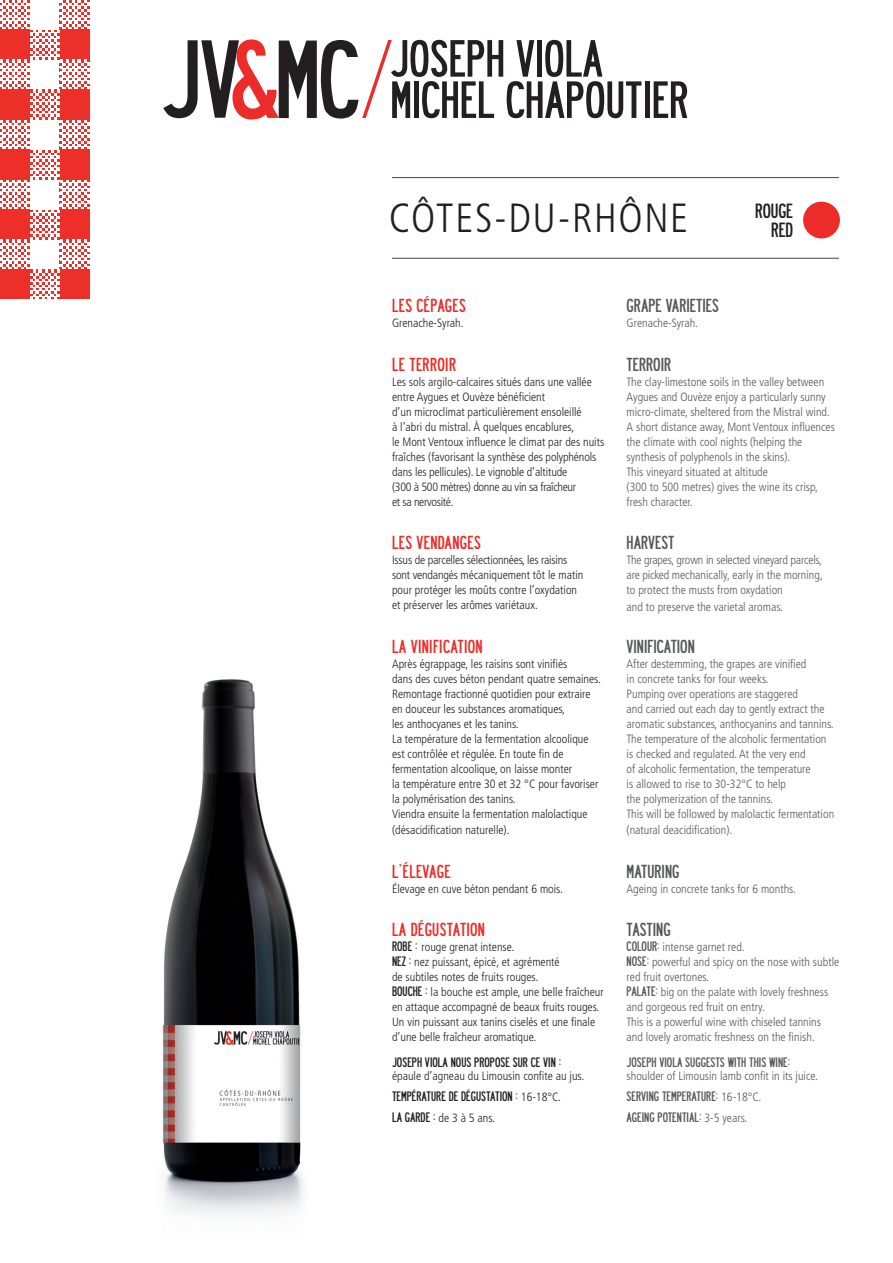
<style>
.page{position:relative;width:893px;height:1263px;background:#fff}
.page>*{position:absolute;margin:0;border:0;box-sizing:border-box;transform-origin:0 0}
.t1{font:300 condensed 40.8px "Frutiger";letter-spacing:.04em;color:#231f20}
.t2{font:18px/19.5px "Roadway";letter-spacing:-.005em;color:#231f20;text-align:right}
.t3{font:16.5px "Roadway";letter-spacing:.02em;color:#ec2c28}
.t4{font:16.5px "Roadway";color:#57585a}
.t5{font:300 condensed 12px/15px "Frutiger";color:#231f20}
.t6{font:300 condensed 12px/15px "Frutiger";color:#57585a}
.t7{font:12px/21px "Roadway";color:#57585a}
.t8{font:12px "Roadway";color:#231f20}
.s1{font-family:"Roadway";font-weight:400;font-stretch:normal}
.s2{font-family:"Frutiger";font-weight:300;font-stretch:condensed}
</style>
<div class="page">
<hr style="left:645px;top:81px;width:4px;height:37px;background:#231f20">
<svg style="left:654px;top:81px;width:33px;height:37px"></svg>
<svg style="left:163px;top:39px;width:478px;height:80px"></svg>
<hr style="left:392px;top:258px;width:447px;height:1px;background:#57585a">
<hr style="left:392px;top:177px;width:447px;height:1px;background:#57585a">
<div style="left:803px;top:202px;width:37px;height:36px;background:#ec2c28;border-radius:50%"></div>
<svg style="left:0;top:0;width:90px;height:299px"></svg>
<img style="left:163px;top:679px;width:140px;height:535px">
<h1 class="t1" style="left:389px;top:195px;width:301px">CÔTES-DU-RHÔNE</h1>
<h2 class="t2" style="left:755px;top:200px;width:39px">ROUGE<br>RED</h2>
<h3 class="t3" style="left:392px;top:295px;width:75px">LES CÉPAGES</h3>
<p class="t5" style="left:392px;top:316px;width:73px">Grenache-Syrah.</p>
<h3 class="t3" style="left:392px;top:353px;width:66px">LE TERROIR</h3>
<p class="t5" style="left:392px;top:374px;width:214px">Les sols argilo-calcaires situés dans une vallée entre Aygues et Ouvèze bénéficient<br>d’un microclimat particulièrement ensoleillé<br>à l’abri du mistral. À quelques encablures,<br>le Mont Ventoux influence le climat par des nuits fraîches (favorisant la synthèse des polyphénols dans les pellicules). Le vignoble d’altitude<br>(300 à 500 mètres) donne au vin sa fraîcheur<br>et sa nervosité.</p>
<h3 class="t3" style="left:392px;top:532px;width:90px">LES VENDANGES</h3>
<p class="t5" style="left:392px;top:553px;width:193px">Issus de parcelles sélectionnées, les raisins sont vendangés mécaniquement tôt le matin pour protéger les moûts contre l’oxydation et préserver les arômes variétaux.</p>
<h3 class="t3" style="left:392px;top:635px;width:92px">LA VINIFICATION</h3>
<p class="t5" style="left:392px;top:656px;width:210px">Après égrappage, les raisins sont vinifiés<br>dans des cuves béton pendant quatre semaines.<br>Remontage fractionné quotidien pour extraire en douceur les substances aromatiques,<br>les anthocyanes et les tanins.<br>La température de la fermentation alcoolique est contrôlée et régulée. En toute fin de fermentation alcoolique, on laisse monter<br>la température entre 30 et 32 °C pour favoriser la polymérisation des tanins.<br>Viendra ensuite la fermentation malolactique</p>
<p class="t5" style="left:392px;top:823px;width:119px">(désacidification naturelle).</p>
<h3 class="t3" style="left:392px;top:860px;width:60px">L’ÉLEVAGE</h3>
<p class="t5" style="left:392px;top:881px;width:172px">Élevage en cuve béton pendant 6 mois.</p>
<h3 class="t3" style="left:392px;top:919px;width:95px">LA DÉGUSTATION</h3>
<p class="t5" style="left:392px;top:940px;width:213px"><span class="s1">ROBE :</span> rouge grenat intense.<br><span class="s1">NEZ :</span> nez puissant, épicé, et agrémenté<br>de subtiles notes de fruits rouges.<br><span class="s1">BOUCHE :</span> la bouche est ample, une belle fraîcheur en attaque accompagné de beaux fruits rouges.<br>Un vin puissant aux tanins ciselés et une finale d’une belle fraîcheur aromatique.</p>
<p class="t8" style="left:392px;top:1054px;width:171px">JOSEPH VIOLA NOUS PROPOSE SUR CE VIN :</p>
<p class="t5" style="left:392px;top:1068px;width:194px">épaule d’agneau du Limousin confite au jus.</p>
<p class="t8" style="left:392px;top:1088px;width:171px">TEMPÉRATURE DE DÉGUSTATION : <span class="s2">16-18°C.</span></p>
<p class="t5" style="left:392px;top:1110px;width:104px"><span class="s1">LA GARDE :</span> de 3 à 5 ans.</p>
<h3 class="t4" style="left:627px;top:295px;width:94px">GRAPE VARIETIES</h3>
<p class="t6" style="left:627px;top:316px;width:73px">Grenache-Syrah.</p>
<h3 class="t4" style="left:627px;top:353px;width:46px">TERROIR</h3>
<p class="t6" style="left:627px;top:374px;width:210px">The clay-limestone soils in the valley between Aygues and Ouvèze enjoy a particularly sunny micro-climate, sheltered from the Mistral wind.<br>A short distance away, Mont Ventoux influences the climate with cool nights (helping the synthesis of polyphenols in the skins).<br>This vineyard situated at altitude<br>(300 to 500 metres) gives the wine its crisp, fresh character.</p>
<h3 class="t4" style="left:627px;top:532px;width:49px">HARVEST</h3>
<p class="t6" style="left:627px;top:553px;width:198px;text-align:justify">The grapes, grown in selected vineyard parcels, are picked mechanically, early in the morning, to protect the musts from oxydation</p>
<p class="t6" style="left:627px;top:599px;width:158px">and to preserve the varietal aromas.</p>
<h3 class="t4" style="left:627px;top:635px;width:70px">VINIFICATION</h3>
<p class="t6" style="left:627px;top:656px;width:209px">After destemming, the grapes are vinified<br>in concrete tanks for four weeks.<br>Pumping over operations are staggered<br>and carried out each day to gently extract the aromatic substances, anthocyanins and tannins.<br>The temperature of the alcoholic fermentation is checked and regulated. At the very end<br>of alcoholic fermentation, the temperature<br>is allowed to rise to 30-32°C to help<br>the polymerization of the tannins.<br>This will be followed by malolactic fermentation</p>
<p class="t6" style="left:627px;top:823px;width:107px">(natural deacidification).</p>
<h3 class="t4" style="left:627px;top:860px;width:54px">MATURING</h3>
<p class="t6" style="left:627px;top:881px;width:171px">Ageing in concrete tanks for 6 months.</p>
<h3 class="t4" style="left:627px;top:919px;width:46px">TASTING</h3>
<p class="t6" style="left:627px;top:940px;width:214px"><span class="s1">COLOUR:</span> intense garnet red.<br><span class="s1">NOSE:</span> powerful and spicy on the nose with subtle red fruit overtones.<br><span class="s1">PALATE:</span> big on the palate with lovely freshness and gorgeous red fruit on entry.<br>This is a powerful wine with chiseled tannins and lovely aromatic freshness on the finish.</p>
<p class="t7" style="left:627px;top:1050px;width:165px">JOSEPH VIOLA SUGGESTS WITH THIS WINE:</p>
<p class="t6" style="left:627px;top:1068px;width:193px">shoulder of Limousin lamb confit in its juice.</p>
<p class="t7" style="left:627px;top:1085px;width:136px">SERVING TEMPERATURE: <span class="s2">16-18°C.<br></span>AGEING POTENTIAL: <span class="s2">3-5 years.</span></p>
</div>
